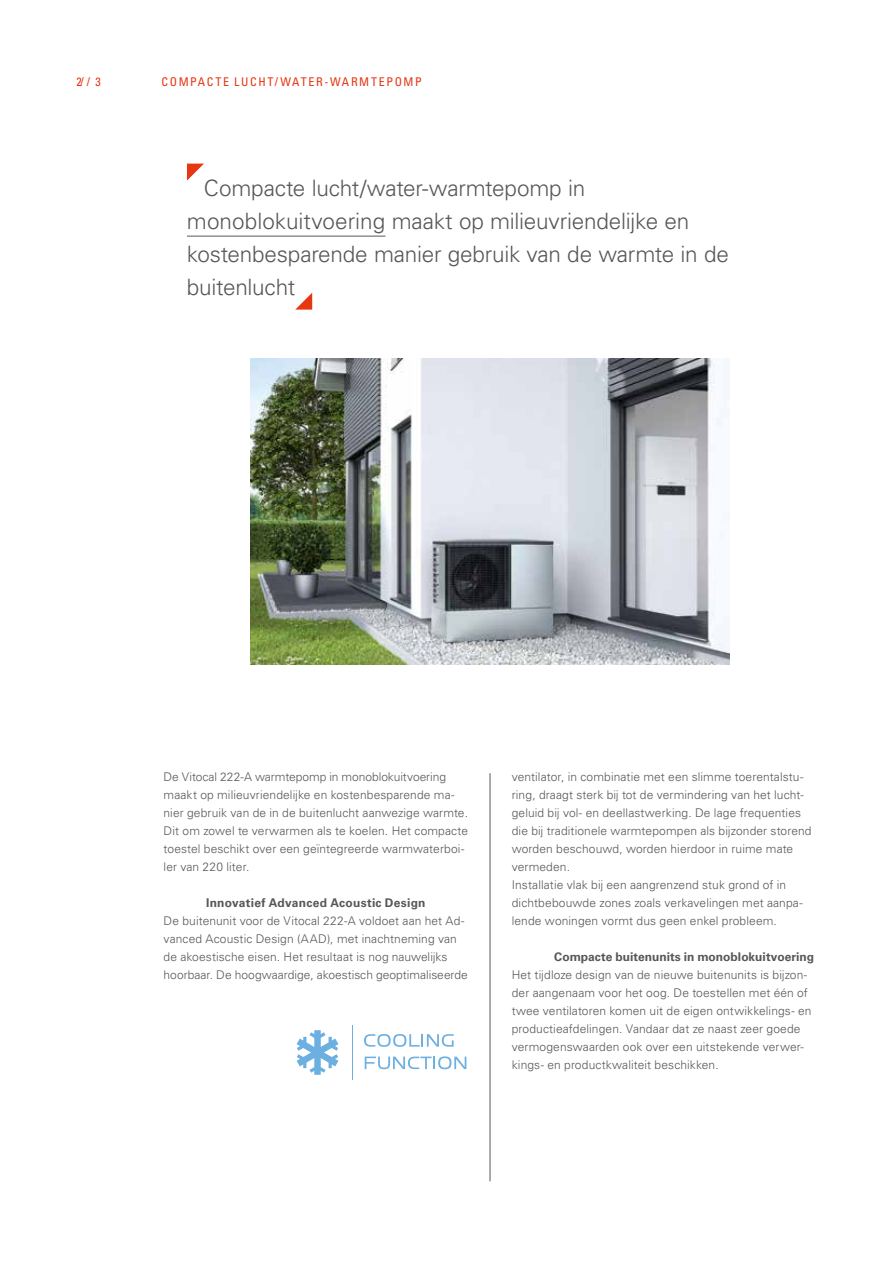
<style>
.page{position:relative;width:893px;height:1263px;background:#fff}
.page>*{position:absolute;margin:0;border:0;box-sizing:border-box;transform-origin:0 0}
.t1{font:300 22.5px/33px "Univers LTCYR 45";letter-spacing:-.01em;color:#575756}
.t2{font:300 12px/18px "Univers LTCYR 45";letter-spacing:.01em;color:#575756}
.t3{font:700 12px "Univers LTCYR 65";letter-spacing:.005em;color:#575756}
.t4{font:condensed 12px "Univers LTCYR 57";letter-spacing:.135em;color:#e63612}
</style>
<div class="page">
<img style="left:251px;top:359px;width:478px;height:306px">
<hr style="left:187px;top:236px;width:198px;height:1px;background:#575756">
<svg style="left:187px;top:164px;width:17px;height:17px"></svg>
<svg style="left:295px;top:293px;width:17px;height:17px"></svg>
<hr style="left:490px;top:773px;width:1px;height:408px;background:#575756">
<svg style="left:297px;top:1030px;width:41px;height:45px"></svg>
<svg style="left:364px;top:1034px;width:90px;height:13px"></svg>
<svg style="left:365px;top:1056px;width:101px;height:13px"></svg>
<hr style="left:352px;top:1025px;width:1px;height:55px;background:#6cafe1">
<p class="t4" style="left:77px;top:74px;width:26px">2 / 3</p>
<p class="t4" style="left:80px;top:74px;width:5px">/</p>
<p class="t4" style="left:162px;top:74px;width:262px">COMPACTE LUCHT/WATER-WARMTEPOMP</p>
<h1 class="t1" style="left:187px;top:171px;width:543px;text-indent:17px">Compacte lucht/water-warmtepomp in monoblokuitvoering maakt op milieuvriendelijke en kostenbesparende manier gebruik van de warmte in de buitenlucht</h1>
<p class="t2" style="left:164px;top:768px;width:306px">De Vitocal 222-A warmtepomp in monoblokuitvoering maakt op milieuvriendelijke en kostenbesparende ma&shy;nier gebruik van de in de buitenlucht aanwezige warmte.<br>Dit om zowel te verwarmen als te koelen. Het compacte toestel beschikt over een geïntegreerde warmwaterboi&shy;ler van 220 liter.</p>
<p class="t3" style="left:206px;top:895px;width:221px">Innovatief Advanced Acoustic Design</p>
<p class="t2" style="left:164px;top:912px;width:306px">De buitenunit voor de Vitocal 222-A voldoet aan het Ad&shy;vanced Acoustic Design (AAD), met inachtneming van de akoestische eisen. Het resultaat is nog nauwelijks hoorbaar. De hoogwaardige, akoestisch geoptimaliseerde</p>
<p class="t2" style="left:512px;top:768px;width:301px">ventilator, in combinatie met een slimme toerentalstu&shy;ring, draagt sterk bij tot de vermindering van het lucht&shy;geluid bij vol- en deellastwerking. De lage frequenties die bij traditionele warmtepompen als bijzonder storend worden beschouwd, worden hierdoor in ruime mate vermeden.<br>Installatie vlak bij een aangrenzend stuk grond of in dichtbebouwde zones zoals verkavelingen met aanpa&shy;lende woningen vormt dus geen enkel probleem.</p>
<p class="t3" style="left:554px;top:949px;width:261px">Compacte buitenunits in monoblokuitvoering</p>
<p class="t2" style="left:512px;top:966px;width:301px">Het tijdloze design van de nieuwe buitenunits is bijzon&shy;der aangenaam voor het oog. De toestellen met één of twee ventilatoren komen uit de eigen ontwikkelings- en productieafdelingen. Vandaar dat ze naast zeer goede vermogenswaarden ook over een uitstekende verwer&shy;kings- en productkwaliteit beschikken.</p>
</div>
